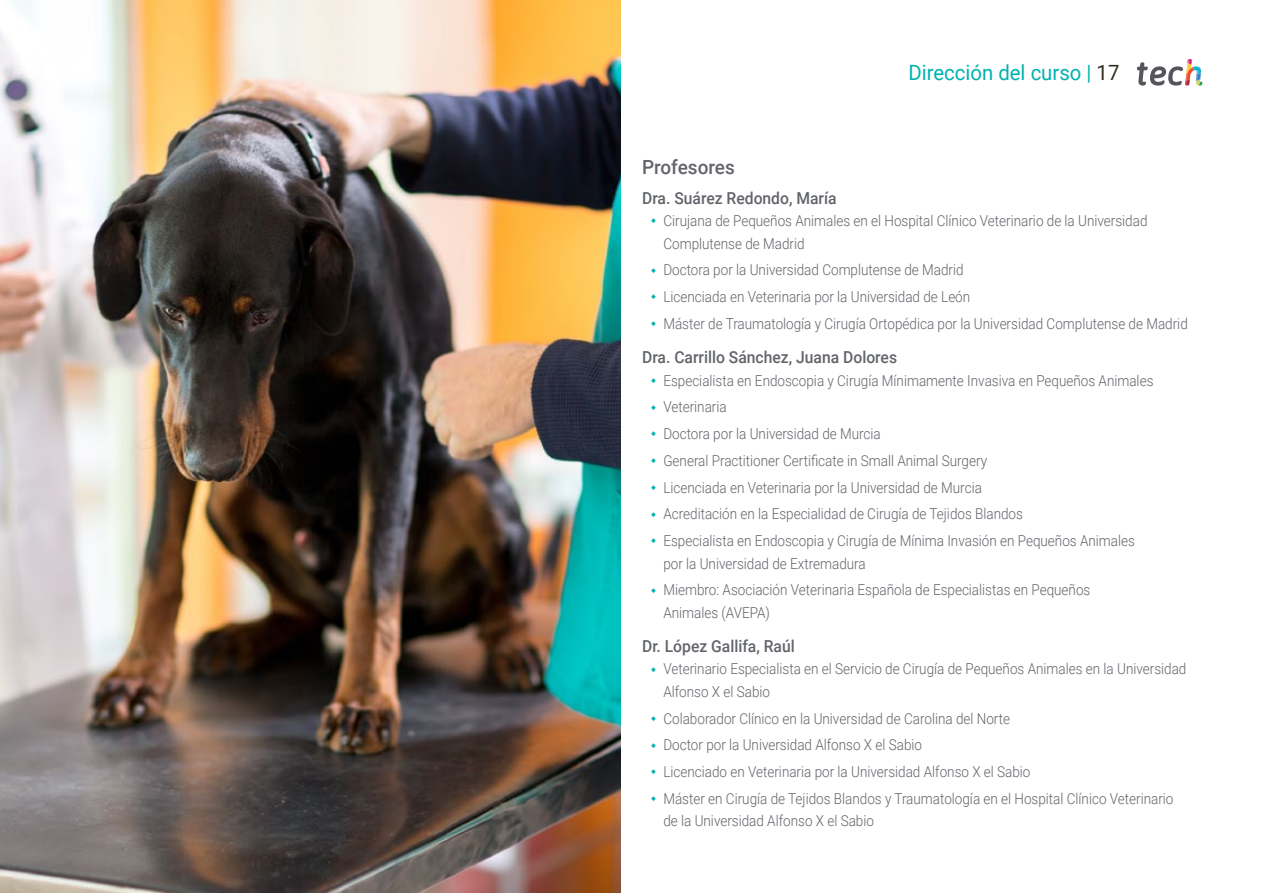
<style>
.page{position:relative;width:1263px;height:893px;background:#fff}
.page>*{position:absolute;margin:0;border:0;box-sizing:border-box;transform-origin:0 0}
.t1{font:21px "Roboto";color:#00b2af}
.t2{font:500 19.5px "Roboto";color:#61646a}
.t3{font:500 16.5px "Roboto";color:#61646a;scale:.95 1}
.t4{font:300 15px/26.7px "Roboto";color:#61646a;scale:.9 1}
.s1{color:#312e20}
</style>
<div class="page">
<img style="left:0;top:0;width:621px;height:893px">
<svg style="left:1137px;top:59px;width:65px;height:27px"></svg>
<h1 class="t1" style="left:908px;top:57px;width:213px">Dirección del curso | <span class="s1">17</span></h1>
<h2 class="t2" style="left:642px;top:154px;width:94px">Profesores</h2>
<p class="t3" style="left:642px;top:186px;width:206px">Dra. Suárez Redondo, María</p>
<p class="t4" style="left:663px;top:209px;width:539px;line-height:22.5px">Cirujana de Pequeños Animales en el Hospital Clínico Veterinario de la Universidad<br>Complutense de Madrid</p>
<p class="t4" style="left:663px;top:256px;width:584px">Doctora por la Universidad Complutense de Madrid<br>Licenciada en Veterinaria por la Universidad de León<br>Máster de Traumatología y Cirugía Ortopédica por la Universidad Complutense de Madrid</p>
<p class="t3" style="left:642px;top:346px;width:270px">Dra. Carrillo Sánchez, Juana Dolores</p>
<p class="t4" style="left:663px;top:366px;width:546px">Especialista en Endoscopia y Cirugía Mínimamente Invasiva en Pequeños Animales Veterinaria<br>Doctora por la Universidad de Murcia<br>General Practitioner Certificate in Small Animal Surgery<br>Licenciada en Veterinaria por la Universidad de Murcia<br>Acreditación en la Especialidad de Cirugía de Tejidos Blandos<br>Especialista en Endoscopia y Cirugía de Mínima Invasión en Pequeños Animales</p>
<p class="t4" style="left:663px;top:549px;width:476px">por la Universidad de Extremadura<br>Miembro: Asociación Veterinaria Española de Especialistas en Pequeños</p>
<p class="t4" style="left:663px;top:599px;width:120px">Animales (AVEPA)</p>
<p class="t3" style="left:642px;top:635px;width:162px">Dr. López Gallifa, Raúl</p>
<p class="t4" style="left:663px;top:657px;width:583px;line-height:22.5px">Veterinario Especialista en el Servicio de Cirugía de Pequeños Animales en la Universidad<br>Alfonso X el Sabio</p>
<p class="t4" style="left:663px;top:704px;width:568px">Colaborador Clínico en la Universidad de Carolina del Norte<br>Doctor por la Universidad Alfonso X el Sabio<br>Licenciado en Veterinaria por la Universidad Alfonso X el Sabio<br>Máster en Cirugía de Tejidos Blandos y Traumatología en el Hospital Clínico Veterinario</p>
<p class="t4" style="left:663px;top:807px;width:236px">de la Universidad Alfonso X el Sabio</p>
</div>
